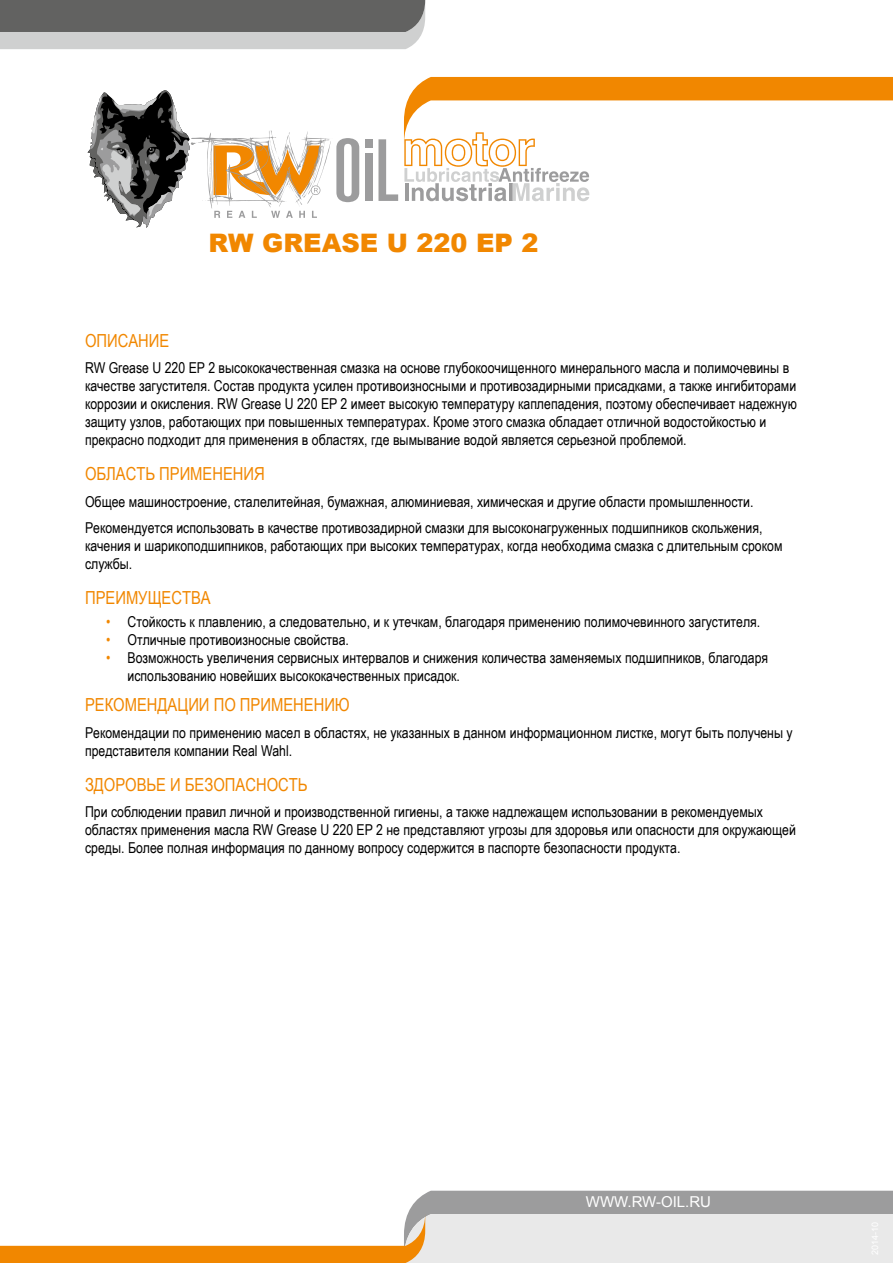
<style>
.page{position:relative;width:893px;height:1263px;background:#fff}
.page>*{position:absolute;margin:0;border:0;box-sizing:border-box;transform-origin:0 0}
.t1{font:900 25.5px "Arial";color:#f18700}
.t2{font:18px "Arial Narrow";color:#f18700}
.t3{font:15px/18px "Arial Narrow";color:#000}
.t4{font:15px "Arial";color:#fff}
.s1{color:#f18700}
</style>
<div class="page">
<svg style="left:0;top:1191px;width:893px;height:72px"></svg>
<svg style="left:88px;top:90px;width:271px;height:138px"></svg>
<svg style="left:378px;top:139px;width:20px;height:62px"></svg>
<div style="left:365px;top:139px;width:8px;height:9px;background:#9c9c9d"></div>
<div style="left:365px;top:153px;width:8px;height:48px;background:#9c9c9d"></div>
<svg style="left:404px;top:77px;width:489px;height:124px"></svg>
<svg style="left:0;top:0;width:425px;height:49px;background:#888988"></svg>
<h1 class="t1" style="left:208px;top:224px;width:332px">RW GREASE U 220 EP 2</h1>
<p class="t2" style="left:85px;top:327px;width:86px">Описание</p>
<p class="t3" style="left:85px;top:358px;width:713px">RW Grease U 220 EP 2 высококачественная смазка на основе глубокоочищенного минерального масла и полимочевины в качестве загустителя. Состав продукта усилен противоизносными и противозадирными присадками, а также ингибиторами коррозии и окисления. RW Grease U 220 EP 2 имеет высокую температуру каплепадения, поэтому обеспечивает надежную защиту узлов, работающих при повышенных температурах. Кроме этого смазка обладает отличной водостойкостью и прекрасно подходит для применения в областях, где вымывание водой является серьезной проблемой.</p>
<p class="t2" style="left:85px;top:461px;width:181px">Область применения</p>
<p class="t3" style="left:85px;top:488px;width:679px;line-height:26.5px">Общее машиностроение, сталелитейная, бумажная, алюминиевая, химическая и другие области промышленности.<br>Рекомендуется использовать в качестве противозадирной смазки для высоконагруженных подшипников скольжения,</p>
<p class="t3" style="left:85px;top:536px;width:699px">качения и шарикоподшипников, работающих при высоких температурах, когда необходима смазка с длительным сроком службы.</p>
<p class="t2" style="left:85px;top:585px;width:127px">Преимущества</p>
<p class="t3" style="left:106px;top:612px;width:655px"><span class="s1">•</span> Стойкость к плавлению, а следовательно, и к утечкам, благодаря применению полимочевинного загустителя.</p>
<p class="t3" style="left:106px;top:630px;width:244px"><span class="s1">•</span> Отличные противоизносные свойства.</p>
<p class="t3" style="left:128px;top:648px;width:642px;text-indent:-21px"><span class="s1">•</span> Возможность увеличения сервисных интервалов и снижения количества заменяемых подшипников, благодаря использованию новейших высококачественных присадок.</p>
<p class="t2" style="left:85px;top:692px;width:266px">Рекомендации по применению</p>
<p class="t3" style="left:85px;top:723px;width:709px">Рекомендации по применению масел в областях, не указанных в данном информационном листке, могут быть получены у представителя компании Real Wahl.</p>
<p class="t2" style="left:85px;top:771px;width:224px">Здоровье и безопасность</p>
<p class="t3" style="left:85px;top:802px;width:712px">При соблюдении правил личной и производственной гигиены, а также надлежащем использовании в рекомендуемых областях применения масла RW Grease U 220 EP 2 не представляют угрозы для здоровья или опасности для окружающей среды. Более полная информация по данному вопросу содержится в паспорте безопасности продукта.</p>
<p class="t4" style="left:586px;top:1192px;width:127px">WWW.RW-OIL.RU</p>
</div>
